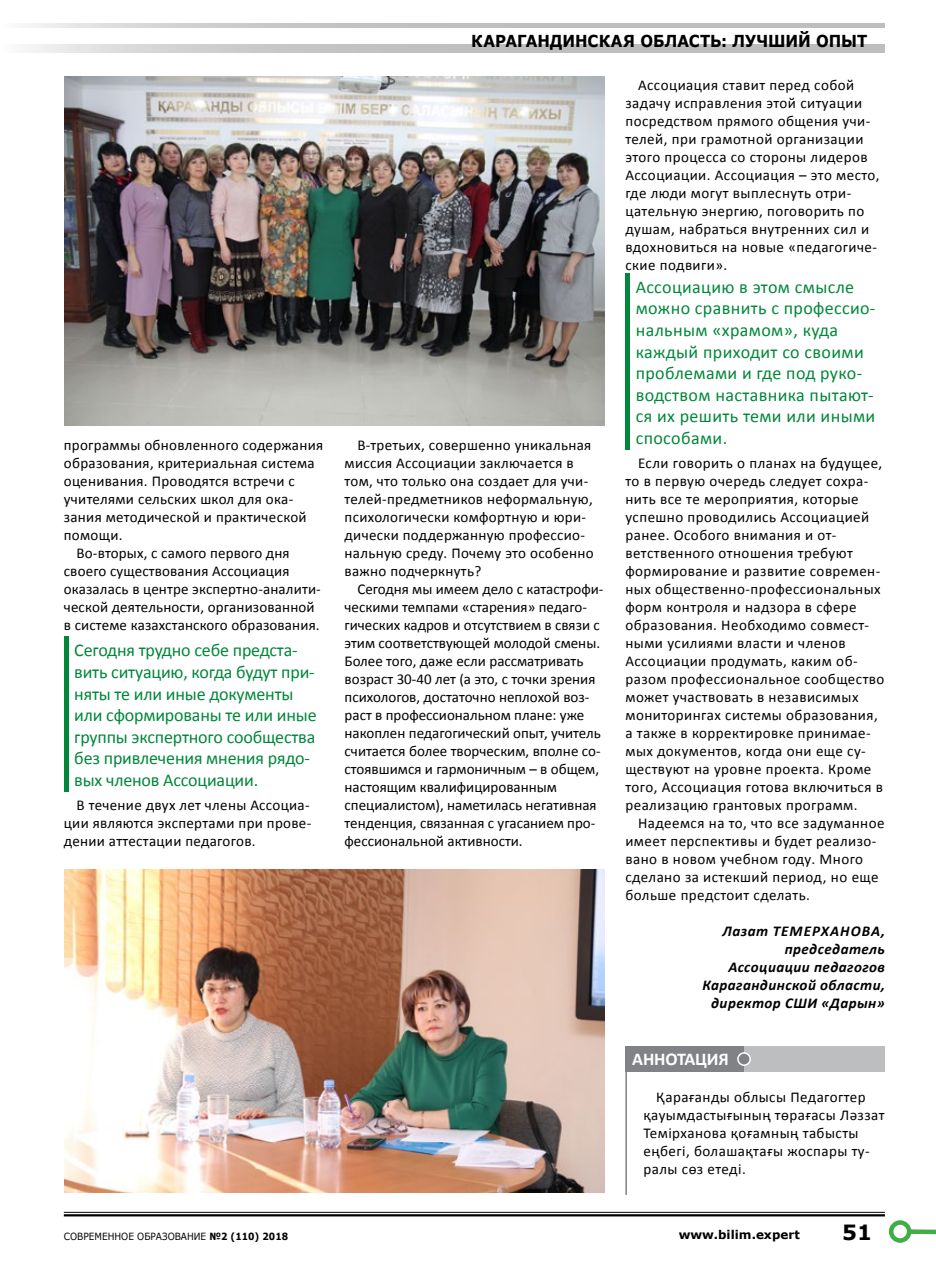
<style>
.page{position:relative;width:936px;height:1263px;background:#fff}
.page>*{position:absolute;margin:0;border:0;box-sizing:border-box;transform-origin:0 0}
.t1{font:700 21px "Verdana";color:#000}
.t2{font:18px/21.6px "Calibri";letter-spacing:-.01em;color:#008739}
.t3{font:18px/21.6px "Calibri";letter-spacing:.02em;color:#008739}
.t4{font:700 18px "Calibri";letter-spacing:-.01em;color:#fff}
.t5{font:700 16.5px "Verdana";color:#000;scale:.91 1}
.t6{font:15px/18px "Calibri";letter-spacing:.02em;color:#000}
.t7{font:15px/18px "Calibri";color:#000}
.t8{font:italic 700 15px/18px "Calibri";letter-spacing:.03em;color:#000;text-align:right}
.t9{font:700 12px "Verdana";color:#000}
.t10{font:9.9px "Verdana";color:#000;scale:.91 1}
.s1{font-weight:700}
</style>
<div class="page">
<hr style="left:64px;top:637px;width:4px;height:155px;background:#008739">
<hr style="left:625px;top:273px;width:4px;height:177px;background:#008739">
<hr style="left:625px;top:1070px;width:2px;height:125px;background:#808285">
<div style="left:625px;top:1046px;width:120px;height:26px;background:#808285"></div>
<div style="left:744px;top:1046px;width:140px;height:26px;background:#bcbec0"></div>
<div style="left:737px;top:1053px;width:13px;height:12px;background:#808285;border-radius:50%"></div>
<div style="left:737px;top:1052px;width:13px;height:14px;border:2px solid #fff;border-radius:50%"></div>
<img style="left:64px;top:77px;width:540px;height:348px">
<img style="left:64px;top:870px;width:540px;height:323px">
<hr style="left:64px;top:1212px;width:820px;height:1px;background:#000">
<hr style="left:64px;top:1214px;width:820px;height:2px;background:#000">
<div style="left:909px;top:1229px;width:26px;height:5px;background:#41ad49"></div>
<div style="left:888px;top:1220px;width:23px;height:23px;border:4px solid #41ad49;border-radius:50%"></div>
<svg style="left:29px;top:44px;width:855px;height:8px;background:#c5c6c8"></svg>
<svg style="left:29px;top:23px;width:855px;height:5px;background:#c5c6c8"></svg>
<p class="t5" style="left:471px;top:29px;width:437px">КАРАГАНДИНСКАЯ ОБЛАСТЬ: ЛУЧШИЙ ОПЫТ</p>
<p class="t6" style="left:64px;top:436px;width:261px">программы обновленного содержания</p>
<p class="t6" style="left:64px;top:454px;width:252px">образования, критериальная система</p>
<p class="t6" style="left:64px;top:472px;width:232px">оценивания. Проводятся встречи с</p>
<p class="t6" style="left:64px;top:490px;width:231px">учителями сельских школ для ока-</p>
<p class="t6" style="left:64px;top:508px;width:244px">зания методической и практической</p>
<p class="t6" style="left:64px;top:526px;width:60px">помощи.</p>
<p class="t6" style="left:77px;top:544px;width:215px">Во-вторых, с самого первого дня</p>
<p class="t6" style="left:64px;top:562px;width:227px">своего существования Ассоциация</p>
<p class="t6" style="left:64px;top:580px;width:258px">оказалась в центре экспертно-аналити-</p>
<p class="t6" style="left:64px;top:598px;width:252px">ческой деятельности, организованной</p>
<p class="t6" style="left:64px;top:616px;width:257px">в системе казахстанского образования.</p>
<p class="t2" style="left:74px;top:640px;width:244px">Сегодня трудно себе предста&shy;вить ситуацию, когда будут при&shy;няты те или иные документы или сформированы те или иные группы экспертного сообщества без привлечения мнения рядо&shy;вых членов Ассоциации.</p>
<p class="t6" style="left:64px;top:796px;width:249px;text-align:justify;text-indent:13px">В течение двух лет члены Ассоциа&shy;ции являются экспертами при прове&shy;дении аттестации педагогов.</p>
<p class="t6" style="left:344px;top:436px;width:251px;text-indent:13px">В-третьих, совершенно уникальная миссия Ассоциации заключается в том, что только она создает для учи&shy;телей-предметников неформальную, психологически комфортную и юри&shy;дически поддержанную профессио&shy;нальную среду. Почему это особенно важно подчеркнуть?</p>
<p class="t7" style="left:344px;top:580px;width:260px;text-indent:13px">Сегодня мы имеем дело с катастрофи&shy;ческими темпами «старения» педаго&shy;гических кадров и отсутствием в связи с этим соответствующей молодой смены.<br>Более того, даже если рассматривать возраст 30-40 лет (а это, с точки зрения психологов, достаточно неплохой воз&shy;раст в профессиональном плане: уже накоплен педагогический опыт, учитель считается более творческим, вполне со&shy;стоявшимся и гармоничным – в общем, настоящим квалифицированным специалистом), наметилась негативная тенденция, связанная с угасанием про&shy;фессиональной активности.</p>
<p class="t6" style="left:625px;top:76px;width:256px;text-indent:13px">Ассоциация ставит перед собой задачу исправления этой ситуации посредством прямого общения учи&shy;телей, при грамотной организации этого процесса со стороны лидеров<br>Ассоциации. Ассоциация – это место, где люди могут выплеснуть отри&shy;цательную энергию, поговорить по душам, набраться внутренних сил и вдохновиться на новые «педагогиче&shy;ские подвиги».</p>
<p class="t3" style="left:635px;top:276px;width:241px">Ассоциацию в этом смысле можно сравнить с профессио&shy;нальным «храмом», куда каждый приходит со своими проблемами и где под руко&shy;водством наставника пытают&shy;ся их решить теми или иными способами.</p>
<p class="t6" style="left:625px;top:454px;width:260px;text-indent:13px">Если говорить о планах на будущее, то в первую очередь следует сохра&shy;нить все те мероприятия, которые успешно проводились Ассоциацией ранее. Особого внимания и от&shy;ветственного отношения требуют формирование и развитие современ&shy;ных общественно-профессиональных форм контроля и надзора в сфере образования. Необходимо совмест&shy;ными усилиями власти и членов Ассоциации продумать, каким об&shy;разом профессиональное сообщество может участвовать в независимых мониторингах системы образования, а также в корректировке принимае&shy;мых документов, когда они еще су&shy;ществуют на уровне проекта. Кроме того, Ассоциация готова включиться в реализацию грантовых программ.</p>
<p class="t6" style="left:625px;top:814px;width:261px;text-indent:13px">Надеемся на то, что все задуманное имеет перспективы и будет реализо&shy;вано в новом учебном году. Много сделано за истекший период, но еще больше предстоит сделать.</p>
<p class="t8" style="left:702px;top:922px;width:184px">Лазат ТЕМЕРХАНОВА, председатель<br>Ассоциации педагогов<br>Карагандинской области, директор СШИ «Дарын»</p>
<p class="t4" style="left:632px;top:1048px;width:98px">АННОТАЦИЯ</p>
<p class="t6" style="left:643px;top:1088px;width:242px;text-indent:13px">Қарағанды облысы Педагогтер қауымдастығының төрағасы Ләззат<br>Темірханова қоғамның табысты еңбегі, болашақтағы жоспары ту&shy;ралы сөз етеді.</p>
<p class="t10" style="left:64px;top:1229px;width:248px">СОВРЕМЕННОЕ ОБРАЗОВАНИЕ <span class="s1">№2 (110) 2018</span></p>
<p class="t9" style="left:678px;top:1226px;width:123px">www.bilim.expert</p>
<h1 class="t1" style="left:842px;top:1217px;width:31px">51</h1>
</div>
